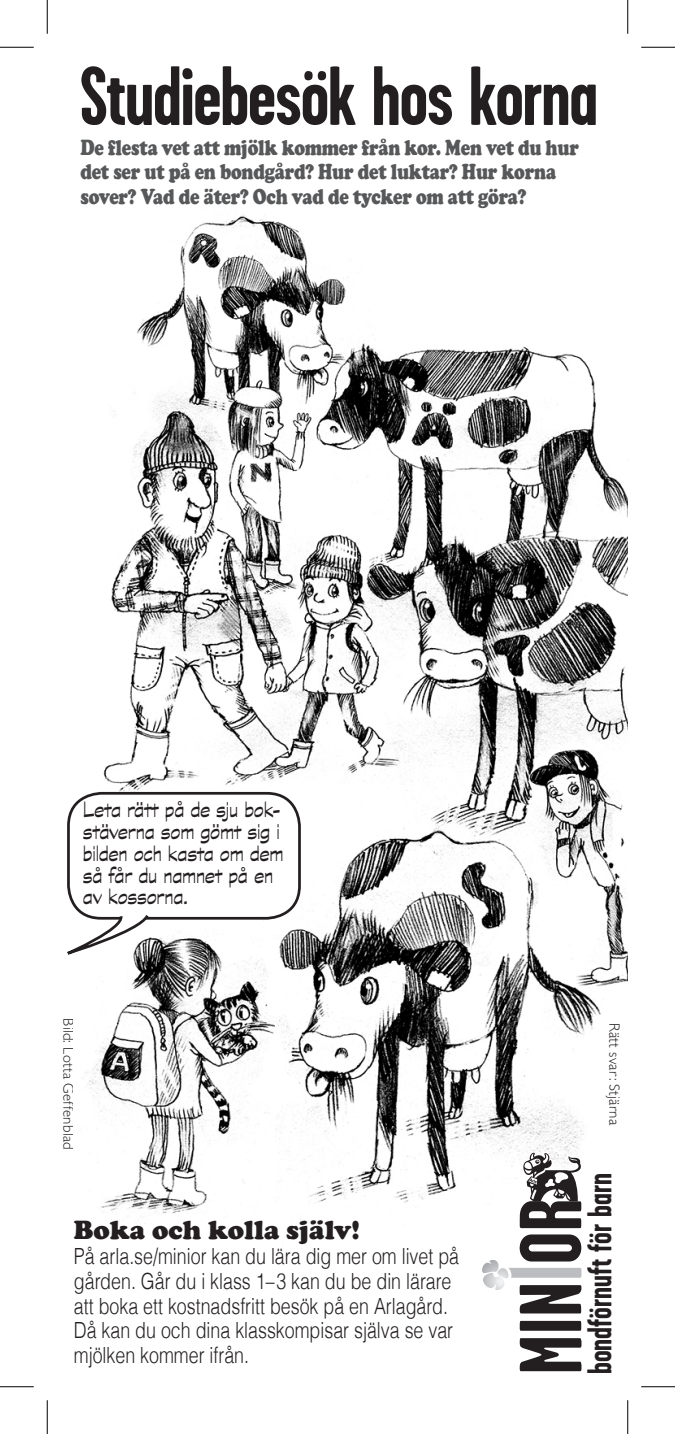
<style>
.page{position:relative;width:675px;height:1434px;background:#fff}
.page>*{position:absolute;margin:0;border:0;box-sizing:border-box;transform-origin:0 0}
.t1{font:700 83.92px "Garage Gothic";letter-spacing:-.015em;color:#231f20}
.t2{font:700 34.2px "Garage Gothic";color:#231f20}
.t3{font:900 27.22px "Cooper";color:#231f20}
.t4{font:24.53px/21.8px "Graphite Std";letter-spacing:-.01em;color:#231f20;scale:.9 1}
.t5{font:300 22.28px "Helvetica";color:#231f20;scale:.8 1}
.t6{font:900 22.28px/24.8px "Cooper";letter-spacing:-.01em;color:#57585a;scale:.8 1}
.t7{font:300 14.85px "Gill Sans MT Std";letter-spacing:.02em;color:#231f20}
.t8{font:300 14.85px "Gill Sans";letter-spacing:.02em;color:#231f20}
</style>
<div class="page">
<img style="left:100px;top:215px;width:528px;height:1128px">
<svg style="left:520px;top:1338px;width:61px;height:33px"></svg>
<svg style="left:520px;top:1321px;width:61px;height:10px"></svg>
<svg style="left:520px;top:1151px;width:62px;height:77px"></svg>
<svg style="left:480px;top:1234px;width:101px;height:79px"></svg>
<img style="left:85px;top:929px;width:190px;height:357px">
<div style="left:68px;top:793px;width:231px;height:125px;background:#fff;border-radius:33px"></div>
<div style="left:67px;top:792px;width:234px;height:128px;border:3px solid #231f20;border-radius:33px"></div>
<svg style="left:67px;top:912px;width:84px;height:44px"></svg>
<div style="left:266px;top:970px;width:19px;height:47px;background:#fff;border-radius:50%"></div>
<div style="left:267px;top:1034px;width:17px;height:79px;background:#fff;border-radius:50%"></div>
<div style="left:266px;top:1033px;width:19px;height:81px;border:2px solid #fff;border-radius:50%"></div>
<div style="left:251px;top:1073px;width:50px;height:33px;background:#fff;border-radius:50%"></div>
<hr style="left:0;top:47px;width:34px;height:1px;background:#000">
<hr style="left:641px;top:47px;width:34px;height:1px;background:#000">
<hr style="left:0;top:1386px;width:34px;height:1px;background:#000">
<hr style="left:641px;top:1386px;width:34px;height:1px;background:#000">
<hr style="left:47px;top:0;width:1px;height:34px;background:#000">
<hr style="left:47px;top:1400px;width:1px;height:34px;background:#000">
<hr style="left:627px;top:0;width:1px;height:34px;background:#000">
<hr style="left:627px;top:1400px;width:1px;height:34px;background:#000">
<p class="t1" style="left:80px;top:51px;width:520px">Studiebesök hos korna</p>
<p class="t6" style="left:80px;top:135px;width:625px">De flesta vet att mjölk kommer från kor. Men vet du hur det ser ut på en bondgård? Hur det luktar? Hur korna sover? Vad de äter? Och vad de tycker om att göra?</p>
<p class="t4" style="left:83px;top:799px;width:224px">Leta rätt på de sju bok&shy;stäverna som gömt sig i bilden och kasta om dem så får du namnet på en av kossorna.</p>
<p class="t7" style="left:77px;top:1018px;width:133px;rotate:90deg">Bild: Lotta Geffenblad</p>
<p class="t8" style="left:626px;top:1023px;width:104px;rotate:90deg">Rätt svar: Stjärna</p>
<p class="t3" style="left:74px;top:1214px;width:287px">Boka och kolla själv!</p>
<p class="t5" style="left:74px;top:1238px;width:483px">På arla.se/minior kan du lära dig mer om livet på</p>
<p class="t5" style="left:74px;top:1263px;width:473px">gården. Går du i klass 1–3 kan du be din lärare</p>
<p class="t5" style="left:74px;top:1288px;width:469px">att boka ett kostnadsfritt besök på en Arlagård.</p>
<p class="t5" style="left:74px;top:1312px;width:476px">Då kan du och dina klasskompisar själva se var</p>
<p class="t5" style="left:74px;top:1337px;width:221px">mjölken kommer ifrån.</p>
<p class="t2" style="left:581px;top:1374px;width:202px;rotate:-90deg">bondförnuft för barn</p>
</div>
